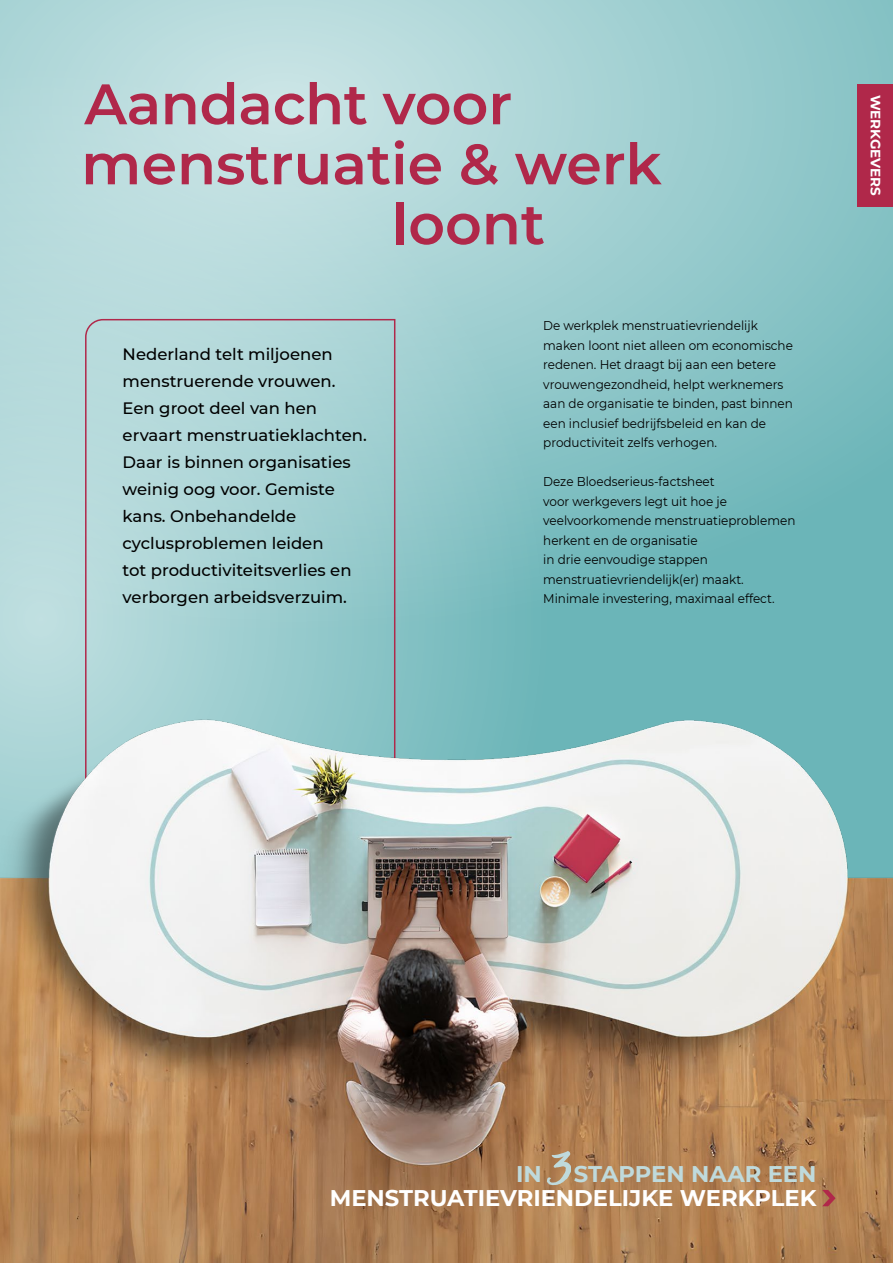
<style>
.page{position:relative;width:893px;height:1263px;background:#fff}
.page>*{position:absolute;margin:0;border:0;box-sizing:border-box;transform-origin:0 0}
.t1{font:600 57px "Montserrat";color:#b0284a}
.t2{font:54px "Viva Beautiful Pro B";color:#bfdadc;scale:1.25 1}
.t3{font:700 22.65px "Montserrat";color:#fff}
.t4{font:700 22.65px "Montserrat";color:#bfdadc}
.t5{font:500 16.5px/27px "Montserrat";color:#000}
.t6{font:700 13.5px "Montserrat";color:#fff}
.t7{font:12.75px/19.5px "Montserrat";color:#000;scale:.94 1}
</style>
<div class="page">
<svg style="left:0;top:0;width:893px;height:617px;background:#9dced0"></svg>
<svg style="left:84px;top:318px;width:312px;height:299px;background:#abd2d4"></svg>
<img style="left:0;top:617px;width:893px;height:646px">
<svg style="left:822px;top:1190px;width:14px;height:16px"></svg>
<div style="left:857px;top:84px;width:36px;height:122px;background:#b0284a"></div>
<h1 class="t1" style="left:84px;top:64px;width:429px">Aandacht voor</h1>
<h1 class="t1" style="left:81px;top:124px;width:582px">menstruatie &amp; werk</h1>
<h1 class="t1" style="left:392px;top:184px;width:155px">loont</h1>
<p class="t5" style="left:123px;top:340px;width:246px">Nederland telt miljoenen menstruerende vrouwen.<br>Een groot deel van hen ervaart menstruatieklachten.<br>Daar is binnen organisaties weinig oog voor. Gemiste kans. Onbehandelde cyclusproblemen leiden<br>tot productiviteitsverlies en verborgen arbeidsverzuim.</p>
<p class="t7" style="left:543px;top:315px;width:267px">De werkplek menstruatievriendelijk maken loont niet alleen om economische redenen. Het draagt bij aan een betere vrouwengezondheid, helpt werknemers aan de organisatie te binden, past binnen een inclusief bedrijfsbeleid en kan de productiviteit zelfs verhogen.</p>
<p class="t7" style="left:543px;top:471px;width:270px">Deze Bloedserieus-factsheet<br>voor werkgevers legt uit hoe je veelvoorkomende menstruatieproblemen herkent en de organisatie<br>in drie eenvoudige stappen menstruatievriendelijk(er) maakt.<br>Minimale investering, maximaal effect.</p>
<p class="t6" style="left:885px;top:95px;width:102px;rotate:90deg">WERKGEVERS</p>
<h2 class="t2" style="left:548px;top:1133px;width:22px">3</h2>
<h3 class="t4" style="left:516px;top:1157px;width:27px">IN</h3>
<h3 class="t4" style="left:574px;top:1157px;width:244px">STAPPEN NAAR EEN</h3>
<h3 class="t3" style="left:330px;top:1182px;width:488px">MENSTRUATIEVRIENDELIJKE WERKPLEK</h3>
</div>
